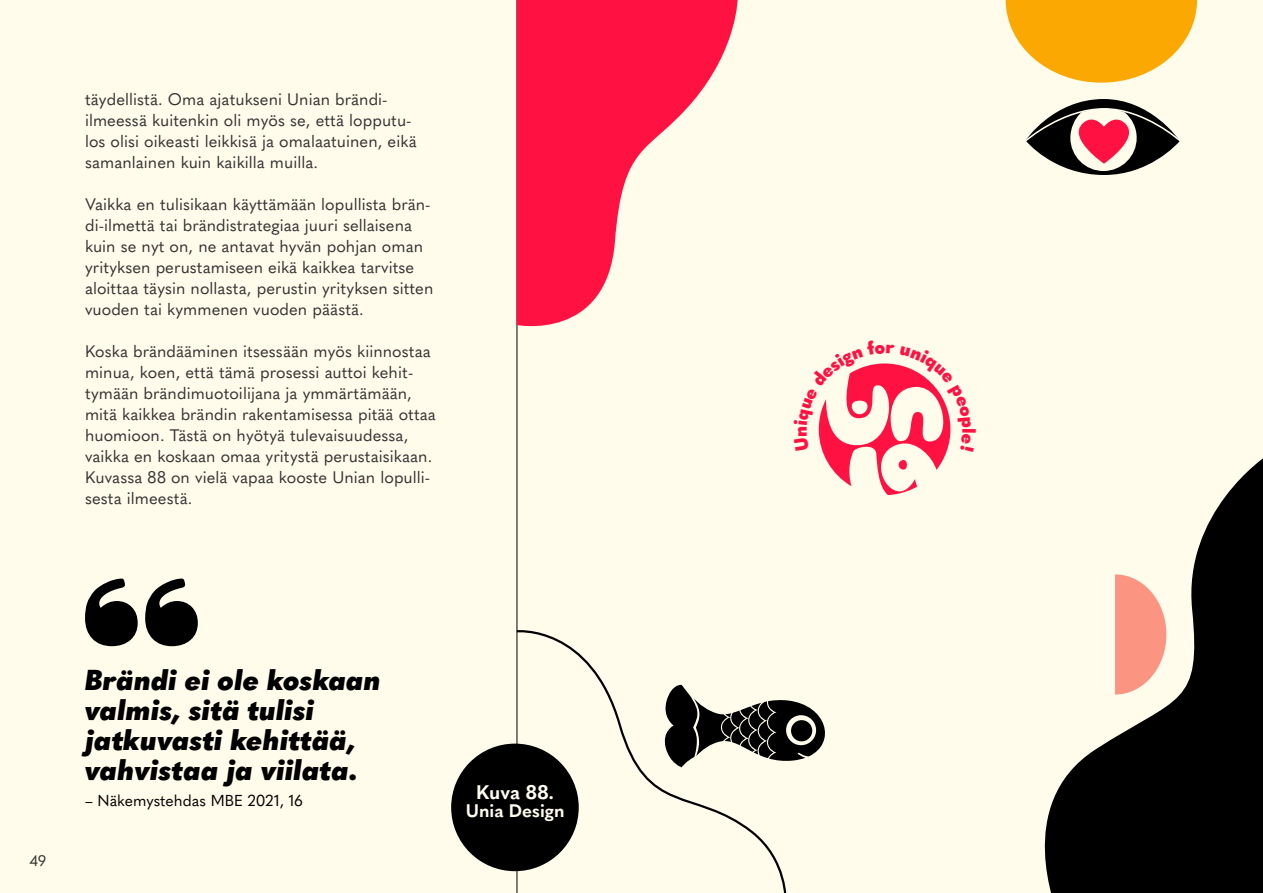
<style>
.page{position:relative;width:1263px;height:893px;background:#fffceb}
.page>*{position:absolute;margin:0;border:0;box-sizing:border-box;transform-origin:0 0}
.Leipis{font:italic 900 28.5px/29.8px "Quasimoda";color:#000}
.Kuvatekstit{font:700 19.5px "Quasimoda";letter-spacing:.005em;color:#fffdef}
.t1{font:900 18.45px "Quasimoda";color:#ff1242}
.Kuvatekstit-2{font:700 18px "Quasimoda";color:#fffdef}
.Leipis-2{font:16.5px/21px "Quasimoda";letter-spacing:.005em;color:#333}
.Leipis-3{font:15.6px "Quasimoda";color:#000}
.t2{font:15px "Quasimoda";color:#333}
</style>
<div class="page">
<svg style="left:85px;top:579px;width:113px;height:67px"></svg>
<div style="left:451px;top:744px;width:128px;height:127px;background:#000;border-radius:50%"></div>
<svg style="left:1044px;top:458px;width:219px;height:435px;fill:#000"></svg>
<svg style="left:517px;top:0;width:221px;height:342px;fill:#ff1242"></svg>
<svg style="left:1006px;top:0;width:191px;height:83px"></svg>
<svg style="left:514px;top:624px;width:273px;height:269px"></svg>
<svg style="left:1115px;top:574px;width:51px;height:121px"></svg>
<svg style="left:1025px;top:99px;width:155px;height:76px"></svg>
<svg style="left:662px;top:684px;width:163px;height:83px"></svg>
<div style="left:791px;top:720px;width:21px;height:21px;background:#000;border-radius:50%"></div>
<svg style="left:818px;top:363px;width:133px;height:132px"></svg>
<p class="Leipis-2" style="left:85px;top:88px;width:333px">täydellistä. Oma ajatukseni Unian brändi&shy;ilmeessä kuitenkin oli myös se, että lopputu&shy;los olisi oikeasti leikkisä ja omalaatuinen, eikä samanlainen kuin kaikilla muilla.</p>
<p class="Leipis-2" style="left:85px;top:193px;width:350px">Vaikka en tulisikaan käyttämään lopullista brän&shy;di-ilmettä tai brändistrategiaa juuri sellaisena kuin se nyt on, ne antavat hyvän pohjan oman yrityksen perustamiseen eikä kaikkea tarvitse aloittaa täysin nollasta, perustin yrityksen sitten vuoden tai kymmenen vuoden päästä.</p>
<p class="Leipis-2" style="left:85px;top:340px;width:352px">Koska brändääminen itsessään myös kiinnostaa minua, koen, että tämä prosessi auttoi kehit&shy;tymään brändimuotoilijana ja ymmärtämään, mitä kaikkea brändin rakentamisessa pitää ottaa huomioon. Tästä on hyötyä tulevaisuudessa, vaikka en koskaan omaa yritystä perustaisikaan.<br>Kuvassa 88 on vielä vapaa kooste Unian lopulli&shy;sesta ilmeestä.</p>
<p class="t2" style="left:29px;top:849px;width:19px">49</p>
<p class="Leipis" style="left:85px;top:663px;width:298px">Brändi ei ole koskaan valmis, sitä tulisi jatkuvasti kehittää, vahvistaa ja viilata.</p>
<p class="Leipis-3" style="left:85px;top:788px;width:220px">– Näkemystehdas MBE 2021, 16</p>
<p class="Kuvatekstit" style="left:476px;top:777px;width:79px">Kuva 88.</p>
<p class="Kuvatekstit-2" style="left:466px;top:797px;width:100px">Unia Design</p>
<p class="t1" style="left:786px;top:437px;width:13px;rotate:-90deg">n</p>
</div>
